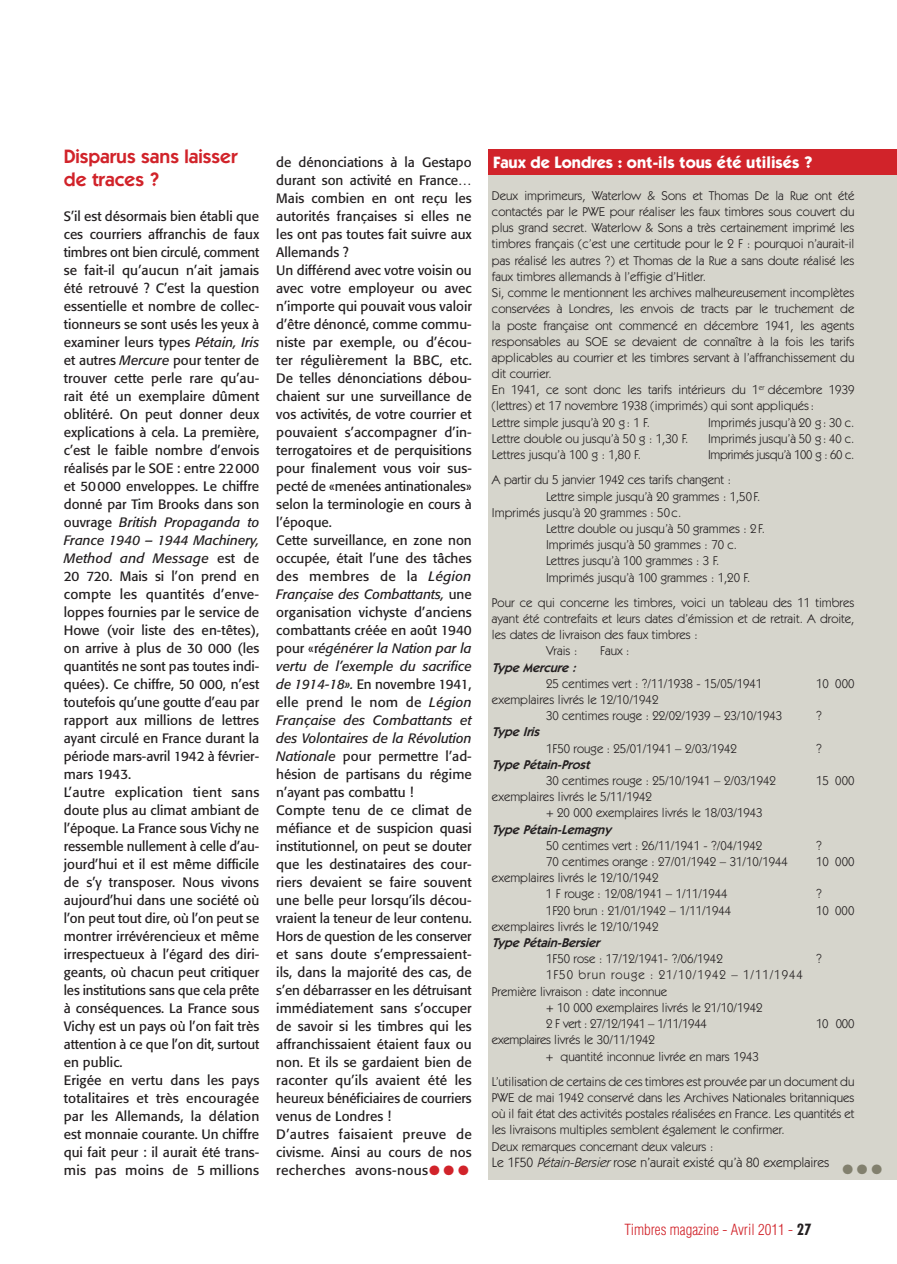
<style>
.page{position:relative;width:897px;height:1264px;background:#fff}
.page>*{position:absolute;margin:0;border:0;box-sizing:border-box;transform-origin:0 0}
.t1{font:600 19.5px/23.4px "ITC Kabel Std";color:#d1232a}
.t2{font:700 16.5px "ITC Kabel Std";color:#fff}
.t3{font:300 condensed 15px "Helvetica LT Std";color:#d1232a}
.t4{font:13.5px/18px "Formata";color:#231f20}
.t5{font:13.5px "ITC Kabel Std";color:#231f20}
.t6{font:13.5px "Zapf Dingbats Std";color:#82806e}
.t7{font:12.75px/16.2px "ITC Kabel Std";color:#231f20}
.t8{font:italic 600 12.75px "ITC Kabel Std";color:#231f20}
.t9{font:12.75px "ITC Kabel Std";letter-spacing:.075em;color:#231f20}
.t10{font:12.75px "ITC Kabel Std";letter-spacing:-.025em;color:#231f20}
.s1{font-style:italic}
.s2{color:#d1232a}
.s3{font-family:"Futura Std";font-weight:700;color:#231f20}
</style>
<div class="page">
<div style="left:488px;top:149px;width:408px;height:1030px;background:#d6d5cc"></div>
<div style="left:488px;top:149px;width:408px;height:25px;background:#d1232a"></div>
<h1 class="t1" style="left:64px;top:145px;width:175px">Disparus sans laisser de traces ?</h1>
<p class="t4" style="left:64px;top:207px;width:197px">S’il est désormais bien établi que ces courriers affranchis de faux timbres ont bien circulé, comment se fait-il qu’aucun n’ait jamais été retrouvé ? C’est la question essentielle et nombre de collec&shy;tionneurs se sont usés les yeux à examiner leurs types <span class="s1">Pétain, Iris </span>et autres <span class="s1">Mercure</span> pour tenter de trouver cette perle rare qu’au&shy;rait été un exemplaire dûment oblitéré. On peut donner deux explications à cela. La première, c’est le faible nombre d’envois réalisés par le SOE : entre 22000 et 50000 enveloppes. Le chiffre donné par Tim Brooks dans son ouvrage <span class="s1">British Propaganda to<br>France 1940 – 1944 Machinery,<br>Method and Message</span> est de<br>20 720. Mais si l’on prend en compte les quantités d’enve&shy;loppes fournies par le service de<br>Howe (voir liste des en-têtes), on arrive à plus de 30 000 (les quantités ne sont pas toutes indi&shy;quées). Ce chiffre, 50 000, n’est toutefois qu’une goutte d’eau par rapport aux millions de lettres ayant circulé en France durant la période mars-avril 1942 à février&shy;mars 1943.<br>L’autre explication tient sans doute plus au climat ambiant de l’époque. La France sous Vichy ne ressemble nullement à celle d’au&shy;jourd’hui et il est même difficile de s’y transposer. Nous vivons aujourd’hui dans une société où l’on peut tout dire, où l’on peut se montrer irrévérencieux et même irrespectueux à l’égard des diri&shy;geants, où chacun peut critiquer les institutions sans que cela prête à conséquences. La France sous<br>Vichy est un pays où l’on fait très attention à ce que l’on dit, surtout en public.<br>Erigée en vertu dans les pays totalitaires et très encouragée par les Allemands, la délation est monnaie courante. Un chiffre qui fait peur : il aurait été trans&shy;mis pas moins de 5 millions</p>
<p class="t4" style="left:276px;top:153px;width:197px">de dénonciations à la Gestapo durant son activité en France…<br>Mais combien en ont reçu les autorités françaises si elles ne les ont pas toutes fait suivre aux<br>Allemands ?<br>Un différend avec votre voisin ou avec votre employeur ou avec n’importe qui pouvait vous valoir d’être dénoncé, comme commu&shy;niste par exemple, ou d’écou&shy;ter régulièrement la BBC, etc.<br>De telles dénonciations débou&shy;chaient sur une surveillance de vos activités, de votre courrier et pouvaient s’accompagner d’in&shy;terrogatoires et de perquisitions pour finalement vous voir sus&shy;pecté de «menées antinationales» selon la terminologie en cours à l’époque.<br>Cette surveillance, en zone non occupée, était l’une des tâches des membres de la <span class="s1">Légion<br>Française des Combattants,</span> une organisation vichyste d’anciens combattants créée en août 1940 pour «r<span class="s1">égénérer la Nation par la vertu de l’exemple du sacrifice de 1914-18».</span> En novembre 1941, elle prend le nom de <span class="s1">Légion<br>Française des Combattants et des Volontaires de la Révolution<br>Nationale</span> pour permettre l’ad&shy;hésion de partisans du régime n’ayant pas combattu !<br>Compte tenu de ce climat de méfiance et de suspicion quasi institutionnel, on peut se douter que les destinataires des cour&shy;riers devaient se faire souvent une belle peur lorsqu’ils décou&shy;vraient la teneur de leur contenu.<br>Hors de question de les conserver et sans doute s’empressaient&shy;ils, dans la majorité des cas, de s’en débarrasser en les détruisant immédiatement sans s’occuper de savoir si les timbres qui les affranchissaient étaient faux ou non. Et ils se gardaient bien de raconter qu’ils avaient été les heureux bénéficiaires de courriers venus de Londres !<br>D’autres faisaient preuve de civisme. Ainsi au cours de nos recherches avons-nous <span class="s2">●</span> <span class="s2">●</span> <span class="s2">●</span></p>
<p class="t2" style="left:493px;top:152px;width:321px">Faux de Londres : ont-ils tous été utilisés ?</p>
<p class="t7" style="left:492px;top:187px;width:364px">Deux imprimeurs, Waterlow &amp; Sons et Thomas De la Rue ont été contactés par le PWE pour réaliser les faux timbres sous couvert du plus grand secret. Waterlow &amp; Sons a très certainement imprimé les timbres français (c’est une certitude pour le 2 F : pourquoi n’aurait-il pas réalisé les autres ?) et Thomas de la Rue a sans doute réalisé les faux timbres allemands à l’effigie d’Hitler.<br>Si, comme le mentionnent les archives malheureusement incomplètes conservées à Londres, les envois de tracts par le truchement de la poste française ont commencé en décembre 1941, les agents responsables au SOE se devaient de connaître à la fois les tarifs applicables au courrier et les timbres servant à l’affranchissement du dit courrier.<br>En 1941, ce sont donc les tarifs intérieurs du 1<sup>er</sup> décembre 1939 (lettres) et 17 novembre 1938 (imprimés) qui sont appliqués:<br>Lettre simple jusqu’à 20 g: 1 F.</p>
<p class="t7" style="left:708px;top:414px;width:148px">Imprimés jusqu’à 20 g: 30 c.</p>
<p class="t7" style="left:492px;top:430px;width:198px">Lettre double ou jusqu’à 50 g : 1,30 F.</p>
<p class="t7" style="left:708px;top:430px;width:148px">Imprimés jusqu’à 50 g: 40 c.</p>
<p class="t7" style="left:492px;top:447px;width:150px">Lettres jusqu’à 100 g : 1,80 F.</p>
<p class="t7" style="left:492px;top:442px;width:364px;line-height:25.2px;text-indent:216px">Imprimés jusqu’à 100 g : 60 c.<br>A partir du 5 janvier 1942 ces tarifs changent :</p>
<p class="t7" style="left:546px;top:488px;width:216px">Lettre simple jusqu’à 20 grammes : 1,50 F.</p>
<p class="t7" style="left:492px;top:504px;width:191px">Imprimés jusqu’à 20 grammes : 50c.</p>
<p class="t7" style="left:546px;top:520px;width:220px">Lettre double ou jusqu’à 50 grammes : 2F.</p>
<p class="t7" style="left:546px;top:537px;width:193px">Imprimés jusqu’à 50 grammes : 70 c.</p>
<p class="t7" style="left:546px;top:553px;width:175px">Lettres jusqu’à 100 grammes : 3 F.</p>
<p class="t7" style="left:546px;top:569px;width:206px">Imprimés jusqu’à 100 grammes : 1,20 F.</p>
<p class="t7" style="left:492px;top:594px;width:364px">Pour ce qui concerne les timbres, voici un tableau des 11 timbres</p>
<p class="t7" style="left:492px;top:610px;width:364px">ayant été contrefaits et leurs dates d’émission et de retrait. A droite,</p>
<p class="t7" style="left:492px;top:627px;width:207px">les dates de livraison des faux timbres :</p>
<p class="t7" style="left:546px;top:643px;width:33px">Vrais :</p>
<p class="t7" style="left:600px;top:643px;width:31px">Faux :</p>
<p class="t8" style="left:492px;top:660px;width:89px">TypeMercure:</p>
<p class="t7" style="left:546px;top:675px;width:218px">25 centimes vert : ?/11/1938 - 15/05/1941</p>
<p class="t7" style="left:816px;top:675px;width:40px">10 000</p>
<p class="t7" style="left:546px;top:691px;width:238px;text-indent:-54px">exemplaires livrés le 12/10/1942<br>30 centimes rouge : 22/02/1939 – 23/10/1943</p>
<p class="t7" style="left:816px;top:708px;width:7px">?</p>
<p class="t8" style="left:492px;top:724px;width:53px">TypeIris</p>
<p class="t7" style="left:546px;top:740px;width:192px">1F50 rouge : 25/01/1941 – 2/03/1942</p>
<p class="t7" style="left:816px;top:740px;width:7px">?</p>
<p class="t8" style="left:492px;top:757px;width:103px">TypePétain-Prost</p>
<p class="t7" style="left:546px;top:772px;width:231px">30 centimes rouge : 25/10/1941 – 2/03/1942</p>
<p class="t7" style="left:816px;top:772px;width:40px">15 000</p>
<p class="t7" style="left:546px;top:789px;width:218px;text-indent:-54px">exemplaires livrés le 5/11/1942<br>+ 20 000 exemplaires livrés le 18/03/1943</p>
<p class="t8" style="left:492px;top:822px;width:120px">TypePétain-Lemagny</p>
<p class="t7" style="left:546px;top:837px;width:218px">50 centimes vert : 26/11/1941 - ?/04/1942</p>
<p class="t7" style="left:816px;top:837px;width:7px">?</p>
<p class="t7" style="left:546px;top:853px;width:243px">70 centimes orange : 27/01/1942 – 31/10/1944</p>
<p class="t7" style="left:816px;top:853px;width:40px">10 000</p>
<p class="t7" style="left:546px;top:870px;width:183px;text-indent:-54px">exemplaires livrés le 12/10/1942<br>1 F rouge : 12/08/1941 – 1/11/1944</p>
<p class="t7" style="left:816px;top:886px;width:7px">?</p>
<p class="t7" style="left:546px;top:902px;width:187px">1F20 brun : 21/01/1942 – 1/11/1944</p>
<p class="t7" style="left:816px;top:902px;width:40px">10 000</p>
<p class="t7" style="left:492px;top:918px;width:168px">exemplaires livrés le 12/10/1942</p>
<p class="t8" style="left:492px;top:935px;width:113px">TypePétain-Bersier</p>
<p class="t7" style="left:546px;top:951px;width:178px">1F50 rose : 17/12/1941- ?/06/1942</p>
<p class="t7" style="left:816px;top:951px;width:7px">?</p>
<p class="t9" style="left:546px;top:967px;width:258px">1F50 brun rouge : 21/10/1942 – 1/11/1944</p>
<p class="t7" style="left:492px;top:983px;width:177px">Première livraison : date inconnue</p>
<p class="t7" style="left:546px;top:999px;width:218px">+ 10 000 exemplaires livrés le 21/10/1942</p>
<p class="t10" style="left:546px;top:1016px;width:162px">2 F vert : 27/12/1941 – 1/11/1944</p>
<p class="t7" style="left:816px;top:1015px;width:40px">10 000</p>
<p class="t7" style="left:546px;top:1032px;width:214px;text-indent:-54px">exemplaires livrés le 30/11/1942<br>+ quantité inconnue livrée en mars 1943</p>
<p class="t7" style="left:492px;top:1073px;width:364px">L’utilisation de certains de ces timbres est prouvée par un document du PWE de mai 1942 conservé dans les Archives Nationales britanniques où il fait état des activités postales réalisées en France. Les quantités et les livraisons multiples semblent également le confirmer.<br>Deux remarques concernant deux valeurs :</p>
<p class="t5" style="left:492px;top:1154px;width:339px">Le 1F50 <span class="s1">Pétain-Bersier</span>rose n’aurait existé qu’à 80 exemplaires</p>
<p class="t6" style="left:842px;top:1162px;width:41px">● ● ●</p>
<p class="t3" style="left:624px;top:1219px;width:188px">Timbres magazine - Avril 2011 - <span class="s3">27</span></p>
</div>
